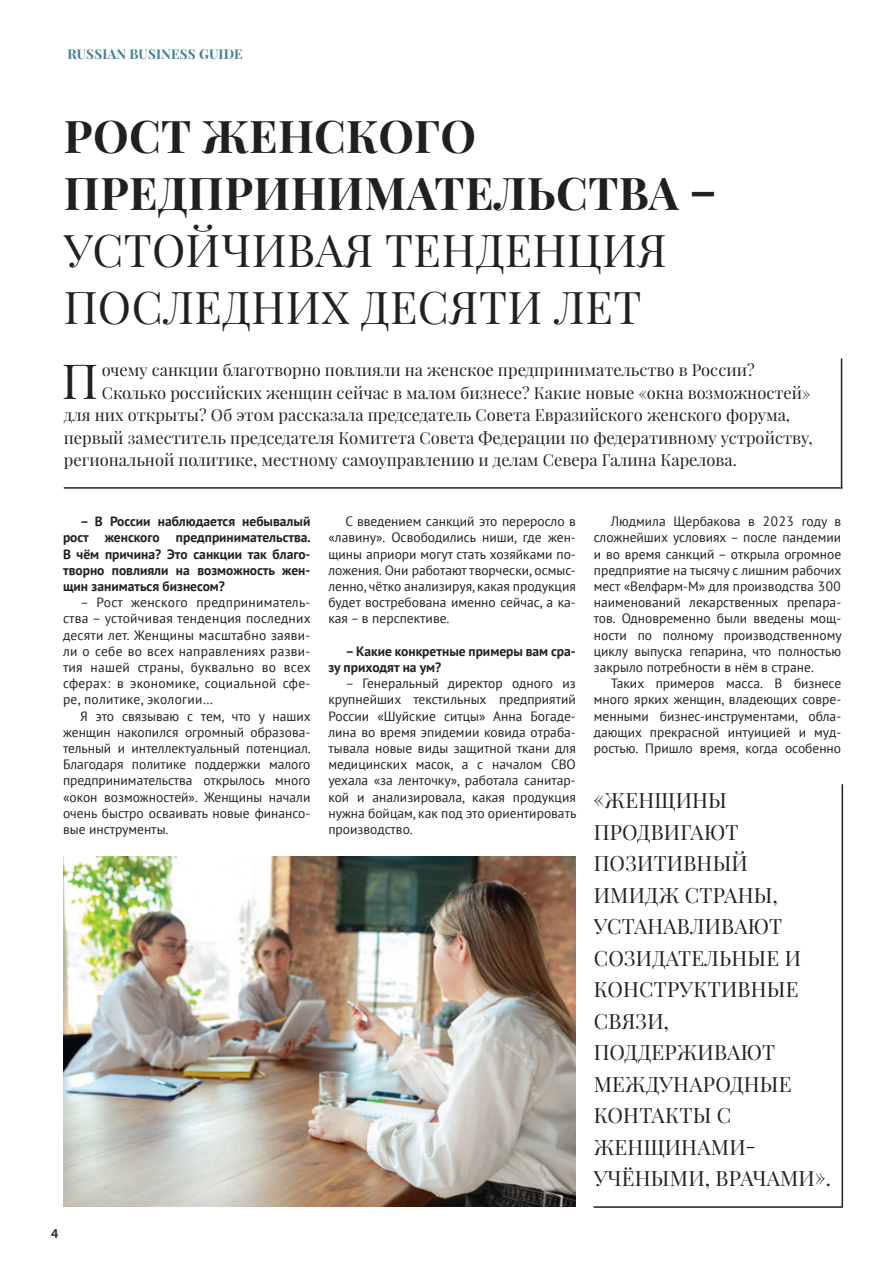
<style>
.page{position:relative;width:893px;height:1263px;background:#fff}
.page>*{position:absolute;margin:0;border:0;box-sizing:border-box;transform-origin:0 0}
.t1{font:48.3px "Playfair Display";color:#231f20}
.t2{font:45px/57px "Playfair Display";letter-spacing:.01em;color:#231f20}
.t3{font:21px/31.5px "Playfair Display";letter-spacing:.01em;color:#231f20}
.t4{font:16.5px "Playfair Display";color:#231f20}
.t5{font:13.5px/16.2px "PT Sans";color:#231f20;text-align:justify}
.t6{font:700 13.5px/16.2px "PT Sans";color:#231f20;text-align:justify}
.t7{font:700 13.5px "Playfair Display";letter-spacing:.01em;color:#438293}
.t8{font:600 13.5px "Myriad Pro";color:#231f20}
.s1{font-weight:700}
</style>
<div class="page">
<img style="left:63px;top:856px;width:513px;height:351px">
<hr style="left:64px;top:487px;width:779px;height:2px;background:#231f20">
<hr style="left:841px;top:358px;width:1px;height:130px;background:#231f20">
<hr style="left:593px;top:1206px;width:250px;height:2px;background:#231f20">
<hr style="left:842px;top:784px;width:1px;height:423px;background:#231f20">
<p class="t7" style="left:67px;top:45px;width:177px">RUSSIAN BUSINESS GUIDE</p>
<p class="t2" style="left:64px;top:108px;width:654px"><span class="s1">РОСТ ЖЕНСКОГО<br>ПРЕДПРИНИМАТЕЛЬСТВА –<br></span>УСТОЙЧИВАЯ ТЕНДЕНЦИЯ<br>ПОСЛЕДНИХ ДЕСЯТИ ЛЕТ</p>
<p class="t1" style="left:62px;top:351px;width:38px">П</p>
<p class="t4" style="left:102px;top:360px;width:654px">очему санкции благотворно повлияли на женское предпринимательство в России?</p>
<p class="t4" style="left:102px;top:382px;width:710px">Сколько российских женщин сейчас в малом бизнесе? Какие новые «окна возможностей»</p>
<p class="t4" style="left:64px;top:405px;width:728px">для них открыты? Об этом рассказала председатель Совета Евразийского женского форума,</p>
<p class="t4" style="left:64px;top:427px;width:751px">первый заместитель председателя Комитета Совета Федерации по федеративному устройству,</p>
<p class="t4" style="left:64px;top:450px;width:675px">региональной политике, местному самоуправлению и делам Севера Галина Карелова.</p>
<p class="t6" style="left:63px;top:513px;width:249px;text-indent:17px">– В России наблюдается небывалый рост женского предпринимательства.<br>В чём причина? Это санкции так благо&shy;творно повлияли на возможность жен&shy;щин заниматься бизнесом?</p>
<p class="t5" style="left:63px;top:594px;width:249px;text-indent:17px">– Рост женского предприниматель&shy;ства – устойчивая тенденция последних десяти лет. Женщины масштабно заяви&shy;ли о себе во всех направлениях разви&shy;тия нашей страны, буквально во всех сферах: в экономике, социальной сфе&shy;ре, политике, экологии…</p>
<p class="t5" style="left:63px;top:707px;width:249px;text-indent:17px">Я это связываю с тем, что у наших женщин накопился огромный образова&shy;тельный и интеллектуальный потенциал.<br>Благодаря политике поддержки малого предпринимательства открылось много «окон возможностей». Женщины начали очень быстро осваивать новые финансо&shy;вые инструменты.</p>
<p class="t8" style="left:51px;top:1224px;width:9px">4</p>
<p class="t5" style="left:328px;top:513px;width:249px;text-indent:17px">С введением санкций это переросло в «лавину». Освободились ниши, где жен&shy;щины априори могут стать хозяйками по&shy;ложения. Они работают творчески, осмыс&shy;ленно, чётко анализируя, какая продукция будет востребована именно сейчас, а ка&shy;кая – в перспективе.</p>
<p class="t6" style="left:328px;top:643px;width:249px;text-indent:17px">– Какие конкретные примеры вам сра&shy;зу приходят на ум?</p>
<p class="t5" style="left:328px;top:675px;width:249px;text-indent:17px">– Генеральный директор одного из крупнейших текстильных предприятий России «Шуйские ситцы» Анна Богаде&shy;лина во время эпидемии ковида отраба&shy;тывала новые виды защитной ткани для медицинских масок, а с началом СВО уехала «за ленточку», работала санитар&shy;кой и анализировала, какая продукция нужна бойцам, как под это ориентировать производство.</p>
<p class="t5" style="left:594px;top:513px;width:249px;text-indent:17px">Людмила Щербакова в 2023 году в сложнейших условиях – после пандемии и во время санкций – открыла огромное предприятие на тысячу с лишним рабочих мест «Велфарм-М» для производства 300 наименований лекарственных препара&shy;тов. Одновременно были введены мощ&shy;ности по полному производственному циклу выпуска гепарина, что полностью закрыло потребности в нём в стране.</p>
<p class="t5" style="left:594px;top:675px;width:249px;text-indent:17px">Таких примеров масса. В бизнесе много ярких женщин, владеющих совре&shy;менными бизнес-инструментами, обла&shy;дающих прекрасной интуицией и муд&shy;ростью. Пришло время, когда особенно</p>
<p class="t3" style="left:593px;top:784px;width:239px">«ЖЕНЩИНЫ<br>ПРОДВИГАЮТ<br>ПОЗИТИВНЫЙ<br>ИМИДЖ СТРАНЫ,<br>УСТАНАВЛИВАЮТ<br>СОЗИДАТЕЛЬНЫЕ И<br>КОНСТРУКТИВНЫЕ<br>СВЯЗИ,<br>ПОДДЕРЖИВАЮТ<br>МЕЖДУНАРОДНЫЕ<br>КОНТАКТЫ С<br>ЖЕНЩИНАМИ-<br>УЧЁНЫМИ, ВРАЧАМИ».</p>
</div>
